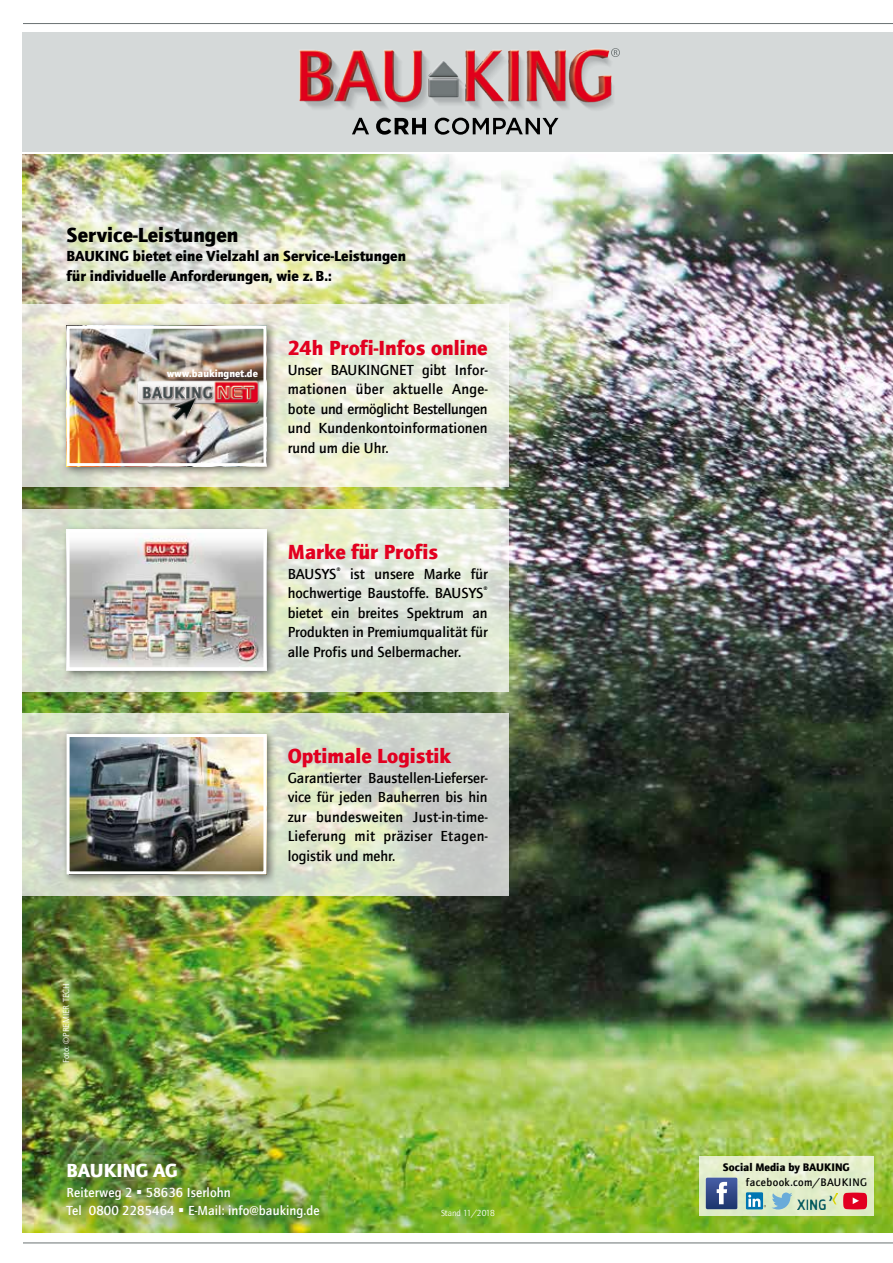
<style>
.page{position:relative;width:893px;height:1263px;background:#fff}
.page>*{position:absolute;margin:0;border:0;box-sizing:border-box;transform-origin:0 0}
.t1{font:900 21px "Quay Sans ITC Com";color:#e20020}
.t2{font:900 21px "Quay Sans ITC Com";color:#000}
.t3{font:900 19.5px "Quay Sans ITC Com";color:#fff}
.t4{font:500 15px/19.5px "Quay Sans ITC Com";color:#000;text-align:justify}
.t5{font:900 15px/19.5px "Quay Sans ITC Com";color:#000}
.t6{font:500 13.5px/18px "Quay Sans ITC Com";letter-spacing:.005em;color:#fff}
.t7{font:900 11.25px "Quay Sans ITC Com";color:#000}
.t8{font:500 11.25px "Quay Sans ITC Com";letter-spacing:.04em;color:#000}
.t9{font:900 10.5px "Quay Sans ITC Com";color:#fff}
.t10{font:9px "Quay Sans ITC Com";color:#fff}
</style>
<div class="page">
<img style="left:23px;top:155px;width:870px;height:1078px">
<div style="left:23px;top:33px;width:870px;height:119px;background:#d5d9d9"></div>
<hr style="left:23px;top:23px;width:870px;height:1px;background:#717879">
<hr style="left:23px;top:1242px;width:870px;height:1px;background:#717879">
<img style="left:299px;top:48px;width:314px;height:62px">
<svg style="left:352px;top:118px;width:17px;height:16px"></svg>
<svg style="left:376px;top:118px;width:50px;height:17px"></svg>
<svg style="left:435px;top:118px;width:123px;height:17px"></svg>
<svg style="left:611px;top:48px;width:9px;height:9px"></svg>
<div style="left:27px;top:187px;width:418px;height:136px;background:#fff;opacity:.53"></div>
<div style="left:699px;top:1156px;width:174px;height:60px;background:linear-gradient(to bottom,#e7f0d0,#ddebc6)"></div>
<svg style="left:705px;top:1177px;width:33px;height:32px"></svg>
<img style="left:797px;top:1194px;width:40px;height:15px">
<svg style="left:843px;top:1192px;width:24px;height:17px"></svg>
<svg style="left:772px;top:1192px;width:20px;height:17px"></svg>
<div style="left:746px;top:1192px;width:17px;height:17px;background:#0076b2"></div>
<svg style="left:748px;top:1195px;width:18px;height:12px"></svg>
<svg style="left:22px;top:304px;width:487px;height:183px;background:#eaeddd"></svg>
<div style="left:61px;top:320px;width:217px;height:157px;background:#000;opacity:.55"></div>
<img style="left:71px;top:330px;width:191px;height:132px">
<div style="left:67px;top:326px;width:199px;height:140px;border:3px solid #fff"></div>
<img style="left:136px;top:379px;width:123px;height:26px">
<img style="left:168px;top:394px;width:34px;height:30px">
<svg style="left:22px;top:509px;width:487px;height:182px;background:#dee5d5"></svg>
<div style="left:61px;top:524px;width:217px;height:157px;background:#000;opacity:.55"></div>
<img style="left:71px;top:534px;width:191px;height:132px">
<div style="left:67px;top:530px;width:199px;height:140px;border:3px solid #fff"></div>
<svg style="left:22px;top:713px;width:487px;height:183px;background:#d4dacb"></svg>
<div style="left:61px;top:728px;width:217px;height:157px;background:#000;opacity:.55"></div>
<img style="left:71px;top:738px;width:191px;height:132px">
<div style="left:67px;top:734px;width:199px;height:140px;border:3px solid #fff"></div>
<div style="left:48px;top:1144px;width:290px;height:92px;background:#574236;opacity:.54"></div>
<h1 class="t2" style="left:67px;top:221px;width:173px">Service-Leistungen</h1>
<p class="t5" style="left:67px;top:246px;width:341px">BAUKING bietet eine Vielzahl an Service-Leistungen für individuelle Anforderungen, wie z. B.:</p>
<p class="t9" style="left:167px;top:366px;width:93px">www.baukingnet.de</p>
<h1 class="t1" style="left:288px;top:334px;width:201px">24h Profi-Infos online</h1>
<p class="t4" style="left:288px;top:360px;width:201px">Unser BAUKINGNET gibt Infor&shy;mationen über aktuelle Ange&shy;bote und ermöglicht Bestellungen und Kundenkontoinformationen rund um die Uhr.</p>
<h1 class="t1" style="left:288px;top:538px;width:152px">Marke für Profis</h1>
<p class="t4" style="left:288px;top:564px;width:201px">BAUSYS<sup>®</sup> ist unsere Marke für hochwertige Baustoffe. BAUSYS<sup>® </sup>bietet ein breites Spektrum an Produkten in Premiumqualität für alle Profis und Selbermacher.</p>
<h1 class="t1" style="left:288px;top:743px;width:165px">Optimale Logistik</h1>
<p class="t4" style="left:288px;top:768px;width:201px">Garantierter Baustellen-Lieferser&shy;vice für jeden Bauherren bis hin zur bundesweiten Just-in-time-Lieferung mit präziser Etagen&shy;logistik und mehr.</p>
<p class="t10" style="left:61px;top:1063px;width:81px;rotate:-90deg">Foto: ©PREMIER TECH</p>
<h2 class="t3" style="left:67px;top:1158px;width:113px">BAUKING AG</h2>
<p class="t6" style="left:67px;top:1183px;width:255px">Reiterweg 2 ▪ 58636 Iserlohn<br>Tel 0800 2285464 ▪ E-Mail: info@bauking.de</p>
<p class="t10" style="left:441px;top:1207px;width:55px">Stand 11/2018</p>
<p class="t7" style="left:723px;top:1160px;width:128px">Social Media by BAUKING</p>
<p class="t8" style="left:746px;top:1175px;width:123px">facebook.com/BAUKING</p>
</div>
